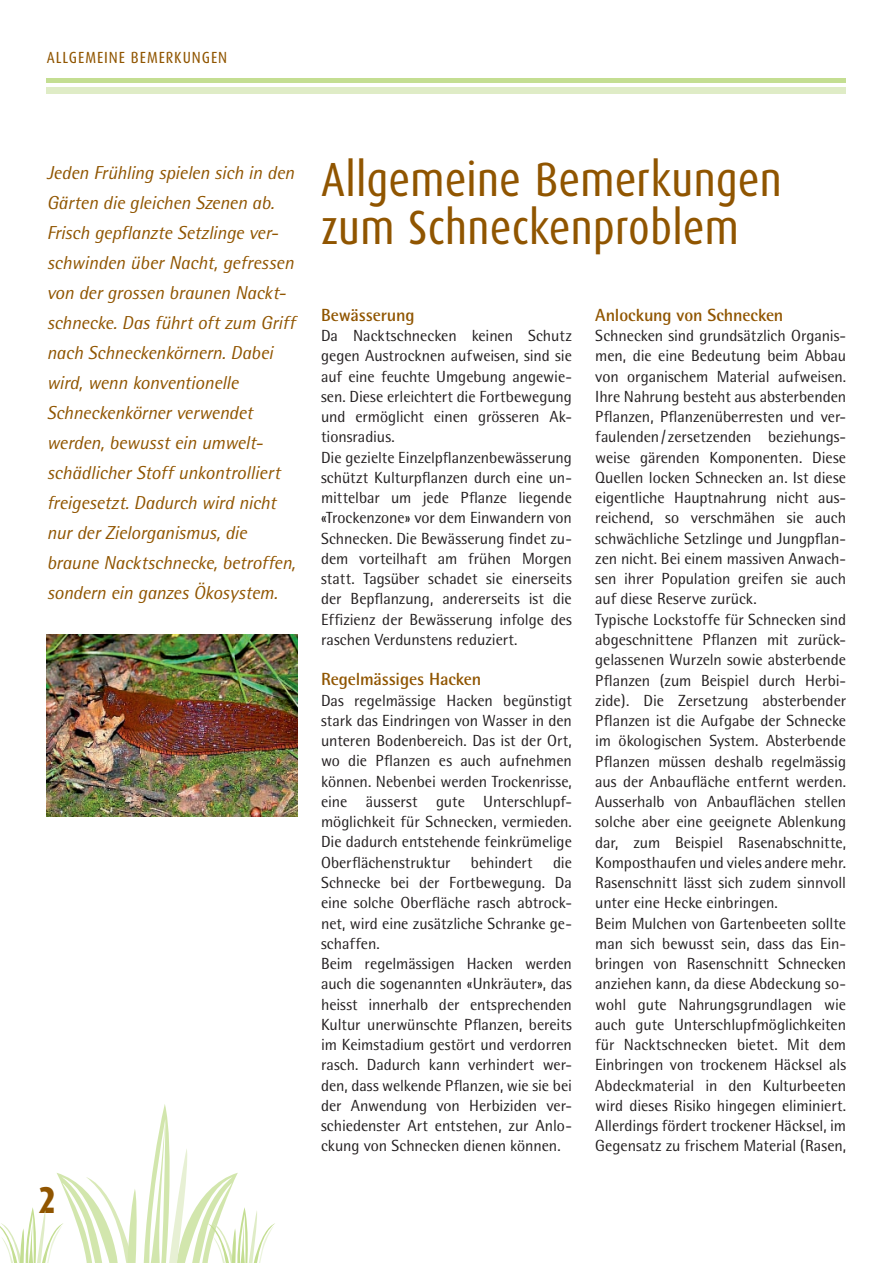
<style>
.page{position:relative;width:893px;height:1263px;background:#fff}
.page>*{position:absolute;margin:0;border:0;box-sizing:border-box;transform-origin:0 0}
.t1{font:48px/48px "Dax Condensed";letter-spacing:.005em;color:#905500}
.t2{font:800 37.5px "Dax Condensed";color:#905500}
.t3{font:italic 18.75px/30px "Rotis Semi Sans";letter-spacing:-.01em;color:#905500}
.t4{font:700 17.7px "Rotis Semi Sans";letter-spacing:-.01em;color:#905500}
.t5{font:16.2px/20.2px "Rotis Semi Sans";letter-spacing:-.005em;color:#231f20}
.t6{font:16.2px "Dax Condensed";letter-spacing:.06em;color:#905500}
</style>
<div class="page">
<img style="left:47px;top:635px;width:251px;height:182px">
<svg style="left:0;top:1104px;width:275px;height:159px"></svg>
<hr style="left:47px;top:79px;width:799px;height:4px;background:#c4de92">
<div style="left:47px;top:87px;width:799px;height:7px;background:#dfecc6"></div>
<p class="t6" style="left:47px;top:49px;width:182px">Allgemeine Bemerkungen</p>
<p class="t3" style="left:47px;top:157px;width:250px">Jeden Frühling spielen sich in den<br>Gärten die gleichen Szenen ab.<br>Frisch gepflanzte Setzlinge ver&shy;schwinden über Nacht, gefressen von der grossen braunen Nackt&shy;schnecke. Das führt oft zum Griff nach Schneckenkörnern. Dabei wird, wenn konventionelle<br>Schneckenkörner verwendet werden, bewusst ein umwelt&shy;schädlicher Stoff unkontrolliert freigesetzt. Dadurch wird nicht nur der Zielorganismus, die braune Nacktschnecke, betroffen, sondern ein ganzes Ökosystem.</p>
<h2 class="t2" style="left:38px;top:1179px;width:19px">2</h2>
<h1 class="t1" style="left:321px;top:156px;width:462px">Allgemeine Bemerkungen zum Schneckenproblem</h1>
<p class="t4" style="left:321px;top:304px;width:95px">Bewässerung</p>
<p class="t5" style="left:321px;top:325px;width:252px">Da Nacktschnecken keinen Schutz gegen Austrocknen aufweisen, sind sie auf eine feuchte Umgebung angewie&shy;sen. Diese erleichtert die Fortbewegung und ermöglicht einen grösseren Ak&shy;tionsradius.<br>Die gezielte Einzelpflanzenbewässerung schützt Kulturpflanzen durch eine un&shy;mittelbar um jede Pflanze liegende «Trockenzone» vor dem Einwandern von Schnecken. Die Bewässerung findet zu&shy;dem vorteilhaft am frühen Morgen statt. Tagsüber schadet sie einerseits der Bepflanzung, andererseits ist die Effizienz der Bewässerung infolge des raschen Verdunstens reduziert.</p>
<p class="t4" style="left:321px;top:668px;width:162px">Regelmässiges Hacken</p>
<p class="t5" style="left:321px;top:690px;width:252px;text-align:justify">Das regelmässige Hacken begünstigt stark das Eindringen von Wasser in den unteren Bodenbereich. Das ist der Ort, wo die Pflanzen es auch aufnehmen können. Nebenbei werden Trockenrisse, eine äusserst gute Unterschlupf&shy;möglichkeit für Schnecken, vermieden.<br>Die dadurch entstehende feinkrümelige Oberflächenstruktur</p>
<p class="t5" style="left:321px;top:852px;width:252px;text-indent:232px">die Schnecke bei der Fortbewegung. Da eine solche Oberfläche rasch abtrock&shy;net, wird eine zusätzliche Schranke ge&shy;schaffen.<br>Beim regelmässigen Hacken werden auch die sogenannten «Unkräuter», das heisst innerhalb der entsprechenden Kultur unerwünschte Pflanzen, bereits im Keimstadium gestört und verdorren rasch. Dadurch kann verhindert wer&shy;den, dass welkende Pflanzen, wie sie bei der Anwendung von Herbiziden ver&shy;schiedenster Art entstehen, zur Anlo&shy;ckung von Schnecken dienen können.</p>
<p class="t5" style="left:471px;top:852px;width:63px">behindert</p>
<p class="t4" style="left:595px;top:304px;width:190px">Anlockung von Schnecken</p>
<p class="t5" style="left:595px;top:325px;width:252px">Schnecken sind grundsätzlich Organis&shy;men, die eine Bedeutung beim Abbau von organischem Material aufweisen.<br>Ihre Nahrung besteht aus absterbenden Pflanzen, Pflanzenüberresten und ver&shy;faulenden/ zersetzenden beziehungs&shy;weise gärenden Komponenten. Diese Quellen locken Schnecken an. Ist diese eigentliche Hauptnahrung nicht aus&shy;reichend, so verschmähen sie auch schwächliche Setzlinge und Jungpflan&shy;zen nicht. Bei einem massiven Anwach&shy;sen ihrer Population greifen sie auch auf diese Reserve zurück.<br>Typische Lockstoffe für Schnecken sind abgeschnittene Pflanzen mit zurück&shy;gelassenen Wurzeln sowie absterbende Pflanzen (zum Beispiel durch Herbi&shy;zide). Die Zersetzung absterbender Pflanzen ist die Aufgabe der Schnecke im ökologischen System. Absterbende Pflanzen müssen deshalb regelmässig aus der Anbaufläche entfernt werden.<br>Ausserhalb von Anbauflächen stellen solche aber eine geeignete Ablenkung dar, zum Beispiel Rasenabschnitte, Komposthaufen und vieles andere mehr.<br>Rasenschnitt lässt sich zudem sinnvoll unter eine Hecke einbringen.<br>Beim Mulchen von Gartenbeeten sollte man sich bewusst sein, dass das Ein&shy;bringen von Rasenschnitt Schnecken anziehen kann, da diese Abdeckung so&shy;wohl gute Nahrungsgrundlagen wie auch gute Unterschlupfmöglichkeiten für Nacktschnecken bietet. Mit dem Einbringen von trockenem Häcksel als Abdeckmaterial in den Kulturbeeten wird dieses Risiko hingegen eliminiert.<br>Allerdings fördert trockener Häcksel, im Gegensatz zu frischem Material (Rasen,</p>
</div>
